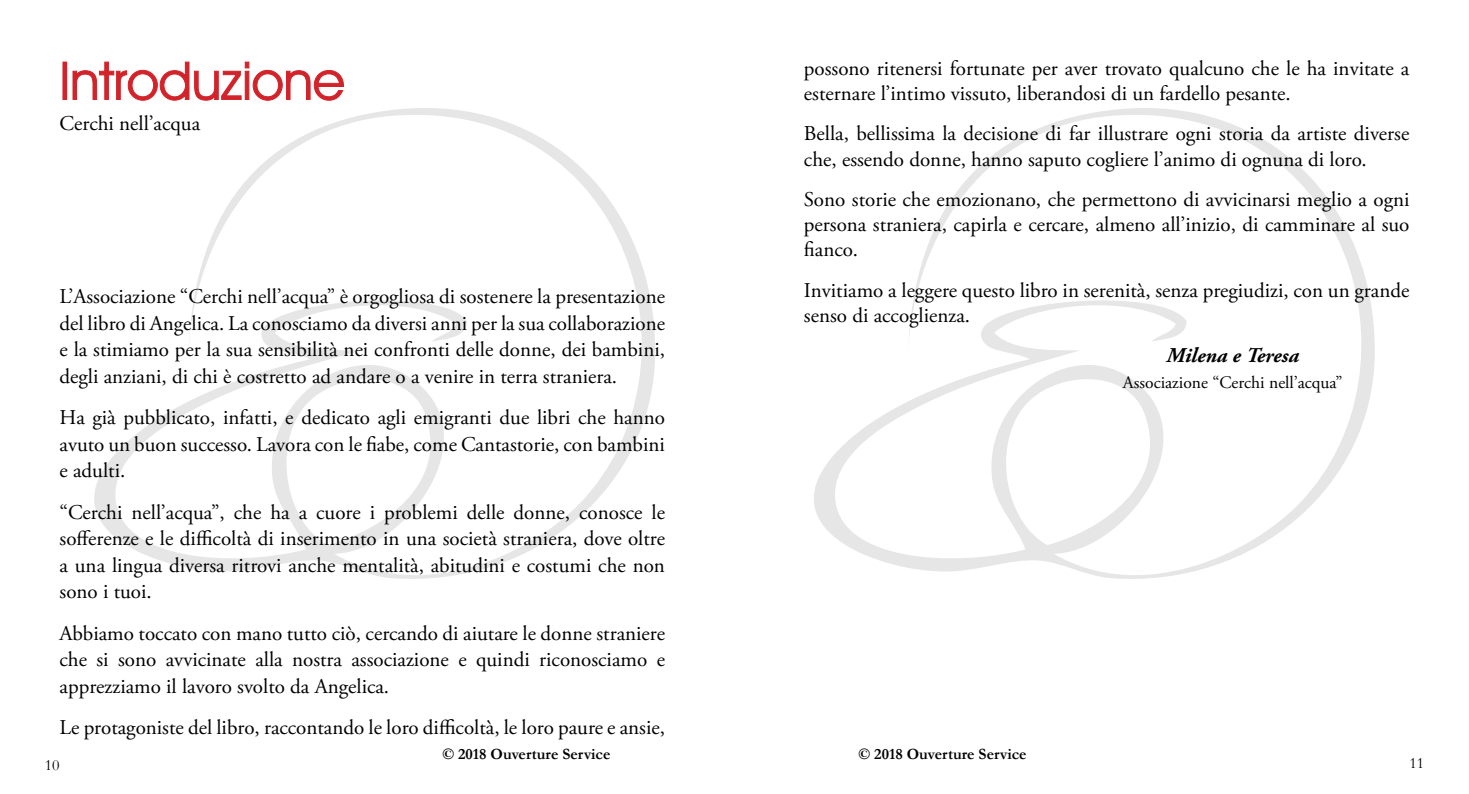
<style>
.page{position:relative;width:1469px;height:794px;background:#fff}
.page>*{position:absolute;margin:0;border:0;box-sizing:border-box;transform-origin:0 0}
.t1{font:52.5px "Avant Garde IT Cby BT";color:#d2232a}
.t2{font:21px/26.6px "Adobe Garamond Pro";color:#000;text-align:justify}
.t3{font:italic 700 21px "Adobe Garamond Pro";color:#000}
.t4{font:17.5px "Adobe Garamond Pro";color:#000}
.t5{font:700 15.75px "Garamond";color:#000}
.t6{font:15.75px "Garamond";color:#000}
</style>
<div class="page">
<svg style="left:94px;top:108px;width:561px;height:471px"></svg>
<svg style="left:814px;top:108px;width:561px;height:471px"></svg>
<div style="left:62px;top:62px;width:5px;height:38px;border:1px solid #d2232a"></div>
<svg style="left:72px;top:61px;width:272px;height:40px"></svg>
<h1 class="t1" style="left:60px;top:49px;width:287px">Introduzione</h1>
<p class="t2" style="left:60px;top:110px;width:142px">Cerchi nell’acqua</p>
<p class="t2" style="left:60px;top:284px;width:607px">L’Associazione “Cerchi nell’acqua” è orgogliosa di sostenere la presentazione del libro di Angelica. La conosciamo da diversi anni per la sua collaborazione e la stimiamo per la sua sensibilità nei confronti delle donne, dei bambini, degli anziani, di chi è costretto ad andare o a venire in terra straniera.</p>
<p class="t2" style="left:60px;top:405px;width:607px">Ha già pubblicato, infatti, e dedicato agli emigranti due libri che hanno avuto un buon successo. Lavora con le fiabe, come Cantastorie, con bambini e adulti.</p>
<p class="t2" style="left:60px;top:499px;width:607px">“Cerchi nell’acqua”, che ha a cuore i problemi delle donne, conosce le sofferenze e le difficoltà di inserimento in una società straniera, dove oltre a una lingua diversa ritrovi anche mentalità, abitudini e costumi che non sono i tuoi.</p>
<p class="t2" style="left:60px;top:620px;width:607px">Abbiamo toccato con mano tutto ciò, cercando di aiutare le donne straniere che si sono avvicinate alla nostra associazione e quindi riconosciamo e apprezziamo il lavoro svolto da Angelica.</p>
<p class="t2" style="left:60px;top:715px;width:607px">Le protagoniste del libro, raccontando le loro difficoltà, le loro paure e ansie,</p>
<p class="t2" style="left:804px;top:56px;width:607px;line-height:25.4px">possono ritenersi fortunate per aver trovato qualcuno che le ha invitate a esternare l’intimo vissuto, liberandosi di un fardello pesante.</p>
<p class="t2" style="left:804px;top:122px;width:607px;line-height:25.4px">Bella, bellissima la decisione di far illustrare ogni storia da artiste diverse che, essendo donne, hanno saputo cogliere l’animo di ognuna di loro.</p>
<p class="t2" style="left:804px;top:187px;width:607px;line-height:25.4px">Sono storie che emozionano, che permettono di avvicinarsi meglio a ogni persona straniera, capirla e cercare, almeno all’inizio, di camminare al suo fianco.</p>
<p class="t2" style="left:804px;top:278px;width:607px;line-height:25.4px">Invitiamo a leggere questo libro in serenità, senza pregiudizi, con un grande senso di accoglienza.</p>
<p class="t3" style="left:1166px;top:343px;width:134px">Milena e Teresa</p>
<p class="t4" style="left:1122px;top:371px;width:221px">Associazione “Cerchi nell’acqua”</p>
<p class="t5" style="left:442px;top:745px;width:169px">© 2018 Ouverture Service</p>
<p class="t5" style="left:858px;top:745px;width:169px">© 2018 Ouverture Service</p>
<p class="t6" style="left:45px;top:755px;width:16px">10</p>
<p class="t6" style="left:1409px;top:753px;width:16px">11</p>
</div>
